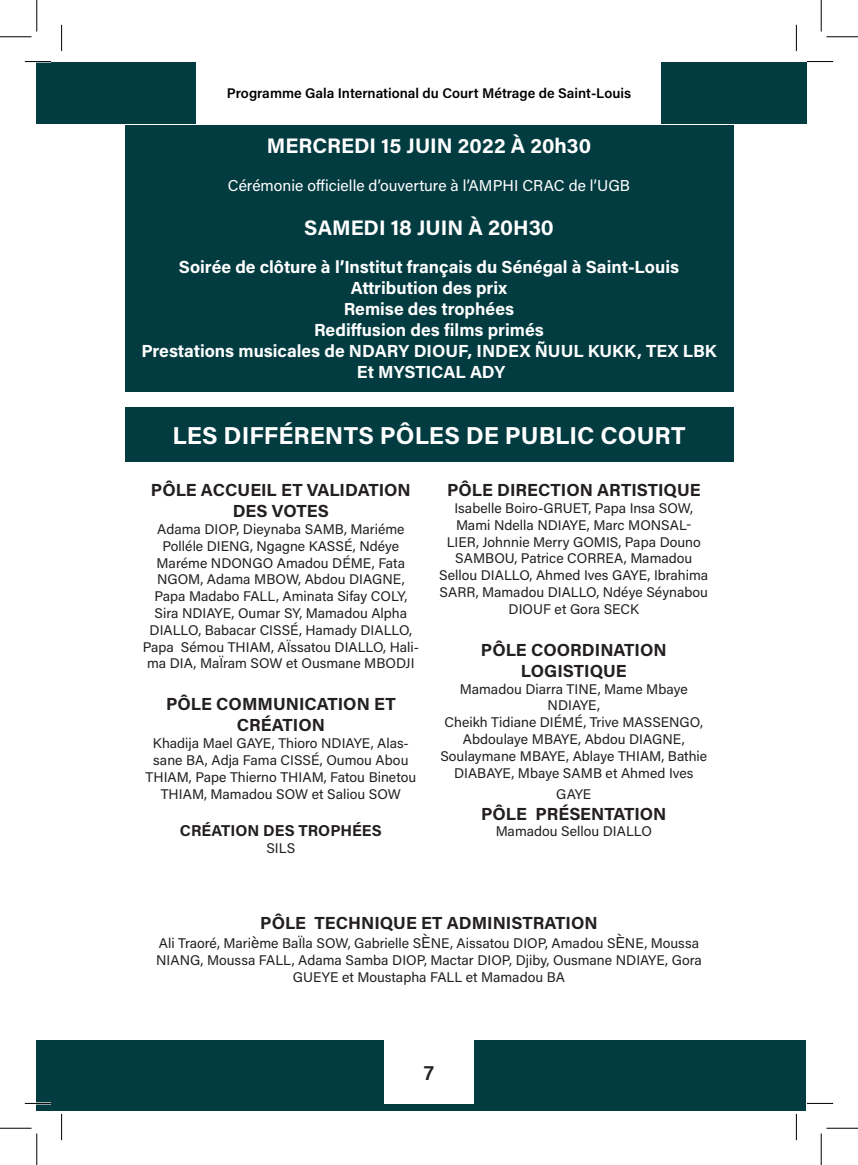
<style>
.page{position:relative;width:858px;height:1165px;background:#fff}
.page>*{position:absolute;margin:0;border:0;box-sizing:border-box;transform-origin:0 0}
.t1{font:24.5px "Acumin Variable Concept";letter-spacing:.04em;color:#fff}
.t2{font:21px "Acumin Variable Concept";letter-spacing:.045em;color:#fff}
.t3{font:21px "Acumin Variable Concept";color:#231f20}
.t4{font:17.5px/21px "Acumin Variable Concept";letter-spacing:.05em;color:#fff;text-align:center}
.t5{font:17.5px/21px "Acumin Variable Concept";letter-spacing:.04em;color:#231f20;text-align:center}
.t6{font:15.75px "Acumin Variable Concept";letter-spacing:.02em;color:#fff}
.t7{font:15.75px "Acumin Variable Concept";letter-spacing:.035em;color:#231f20}
.t8{font:14px/16.8px "Acumin Variable Concept";letter-spacing:.02em;color:#231f20;text-align:center}
.t9{font:14px "Acumin Variable Concept";letter-spacing:.04em;color:#000}
.s1{font-size:15.75px}
</style>
<div class="page">
<div style="left:37px;top:62px;width:769px;height:62px;background:#023b40"></div>
<div style="left:37px;top:1040px;width:768px;height:71px;background:#023b40"></div>
<div style="left:197px;top:62px;width:464px;height:63px;background:#fff"></div>
<div style="left:384px;top:1040px;width:89px;height:63px;background:#fff"></div>
<div style="left:125px;top:125px;width:608px;height:266px;background:#023b40"></div>
<div style="left:125px;top:408px;width:608px;height:54px;background:#023b40"></div>
<hr style="left:25px;top:60px;width:26px;height:3px;background:#fff">
<hr style="left:25px;top:1102px;width:26px;height:2px;background:#fff">
<svg style="left:25px;top:61px;width:26px;height:1px"></svg>
<svg style="left:806px;top:61px;width:26px;height:1px"></svg>
<svg style="left:25px;top:1103px;width:26px;height:1px"></svg>
<svg style="left:806px;top:1103px;width:26px;height:1px"></svg>
<svg style="left:61px;top:25px;width:1px;height:26px"></svg>
<svg style="left:61px;top:1114px;width:1px;height:26px"></svg>
<svg style="left:795px;top:25px;width:1px;height:26px"></svg>
<svg style="left:795px;top:1114px;width:1px;height:26px"></svg>
<hr style="left:0;top:36px;width:32px;height:1px;background:#000">
<hr style="left:826px;top:36px;width:31px;height:1px;background:#000">
<hr style="left:0;top:1128px;width:32px;height:1px;background:#000">
<hr style="left:826px;top:1128px;width:31px;height:1px;background:#000">
<hr style="left:36px;top:0;width:1px;height:32px;background:#000">
<hr style="left:36px;top:1133px;width:1px;height:32px;background:#000">
<hr style="left:820px;top:0;width:1px;height:32px;background:#000">
<hr style="left:820px;top:1133px;width:1px;height:32px;background:#000">
<p class="t9" style="left:227px;top:84px;width:404px">Programme Gala International du Court Métrage de Saint-Louis</p>
<h2 class="t2" style="left:267px;top:132px;width:325px">MERCREDI 15 JUIN 2022 À 20h30</h2>
<p class="t6" style="left:228px;top:175px;width:403px">Cérémonie officielle d’ouverture à l’AMPHI CRAC de l’UGB</p>
<h2 class="t2" style="left:304px;top:214px;width:249px">SAMEDI 18 JUIN À 20H30</h2>
<p class="t4" style="left:141px;top:256px;width:575px">Soirée de clôture à l’Institut français du Sénégal à Saint-Louis Attribution des prix<br>Remise des trophées<br>Rediffusion des films primés<br>Prestations musicales de NDARY DIOUF, INDEX ÑUUL KUKK, TEX LBK Et MYSTICAL ADY</p>
<h1 class="t1" style="left:172px;top:418px;width:513px">LES DIFFÉRENTS PÔLES DE PUBLIC COURT</h1>
<p class="t5" style="left:151px;top:479px;width:261px">PÔLE ACCUEIL ET VALIDATION<br>DES VOTES</p>
<p class="t8" style="left:143px;top:520px;width:278px">Adama DIOP, Dieynaba SAMB, Mariéme Polléle DIENG, Ngagne KASSÉ, Ndéye Maréme NDONGO Amadou DÉME, Fata NGOM, Adama MBOW, Abdou DIAGNE, Papa Madabo FALL, Aminata Sifay COLY, Sira NDIAYE, Oumar SY, Mamadou Alpha DIALLO, Babacar CISSÉ, Hamady DIALLO, Papa Sémou THIAM, AÏssatou DIALLO, Hali&shy;ma DIA, MaÏram SOW et Ousmane MBODJI</p>
<p class="t5" style="left:166px;top:693px;width:230px">PÔLE COMMUNICATION ET<br>CRÉATION</p>
<p class="t8" style="left:145px;top:734px;width:272px">Khadija Mael GAYE, Thioro NDIAYE, Alas&shy;sane BA, Adja Fama CISSÉ, Oumou Abou THIAM, Pape Thierno THIAM, Fatou Binetou THIAM, Mamadou SOW et Saliou SOW</p>
<p class="t7" style="left:180px;top:820px;width:202px">CRÉATION DES TROPHÉES</p>
<p class="t8" style="left:266px;top:839px;width:30px">SILS</p>
<p class="t5" style="left:447px;top:479px;width:254px">PÔLE DIRECTION ARTISTIQUE</p>
<p class="t8" style="left:439px;top:499px;width:270px">Isabelle Boiro-GRUET, Papa Insa SOW, Mami Ndella NDIAYE, Marc MONSAL-LIER, Johnnie Merry GOMIS, Papa Douno SAMBOU, Patrice CORREA, Mamadou Sellou DIALLO, Ahmed Ives GAYE, Ibrahima SARR, Mamadou DIALLO, Ndéye Séynabou DIOUF et Gora SECK</p>
<p class="t5" style="left:481px;top:638px;width:187px">PÔLE COORDINATION<br>LOGISTIQUE</p>
<p class="t8" style="left:440px;top:680px;width:268px">Mamadou Diarra TINE, Mame Mbaye<br>NDIAYE,<br>Cheikh Tidiane DIÉMÉ, Trive MASSENGO,<br>Abdoulaye MBAYE, Abdou DIAGNE,<br>Soulaymane MBAYE, Ablaye THIAM, Bathie<br>DIABAYE, Mbaye SAMB et Ahmed Ives</p>
<p class="t8" style="left:556px;top:785px;width:36px">GAYE</p>
<p class="t5" style="left:481px;top:802px;width:186px">PÔLE PRÉSENTATION</p>
<p class="t8" style="left:495px;top:822px;width:157px">Mamadou Sellou DIALLO</p>
<p class="t5" style="left:260px;top:912px;width:338px">PÔLE TECHNIQUE ET ADMINISTRATION</p>
<p class="t8" style="left:156px;top:934px;width:547px">Ali Traoré, Mari<span class="s1">è</span>me BaÏla SOW, Gabrielle S<span class="s1">È</span>NE, Aissatou DIOP, Amadou S<span class="s1">È</span>NE, Moussa<br>NIANG, Moussa FALL, Adama Samba DIOP, Mactar DIOP, Djiby, Ousmane NDIAYE, Gora<br>GUEYE et Moustapha FALL et Mamadou BA</p>
<h2 class="t3" style="left:424px;top:1058px;width:11px">7</h2>
</div>
